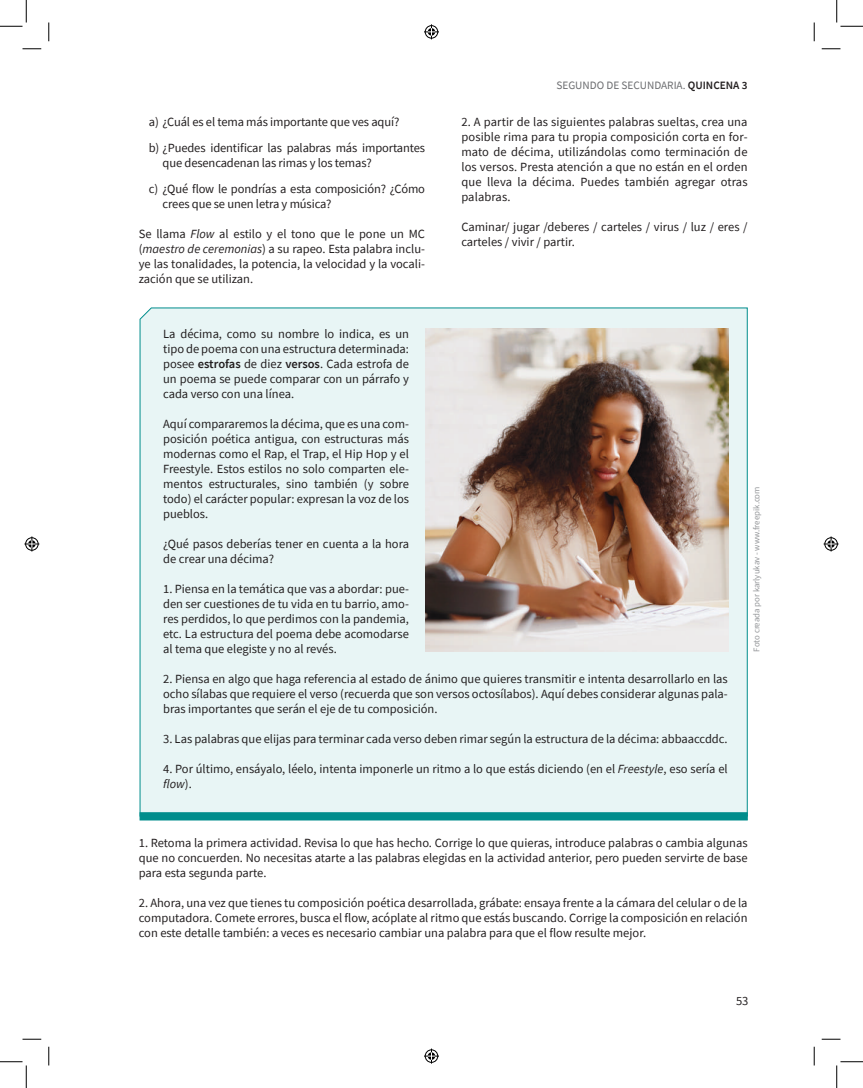
<style>
.page{position:relative;width:863px;height:1088px;background:#fff}
.page>*{position:absolute;margin:0;border:0;box-sizing:border-box;transform-origin:0 0}
.t1{font:12.5px/15px "Source Sans Pro";color:#231f20;text-align:justify}
.t2{font:11.25px "Source Sans Pro";color:#6c6d70}
.t3{font:8.75px "Source Sans Pro";color:#939598}
.s1{font-style:italic}
.s2{font-weight:600;color:#231f20}
.s3{font-weight:600}
</style>
<div class="page">
<div style="left:139px;top:307px;width:608px;height:509px;background:#e8f5f5"></div>
<div style="left:140px;top:812px;width:607px;height:8px;background:#008d8c;border:1px solid #008d8c"></div>
<img style="left:426px;top:328px;width:302px;height:323px">
<svg style="left:22px;top:48px;width:19px;height:2px"></svg>
<svg style="left:821px;top:48px;width:19px;height:2px"></svg>
<svg style="left:22px;top:1038px;width:19px;height:2px"></svg>
<svg style="left:821px;top:1038px;width:19px;height:2px"></svg>
<svg style="left:48px;top:22px;width:2px;height:19px"></svg>
<svg style="left:48px;top:1046px;width:2px;height:19px"></svg>
<svg style="left:813px;top:22px;width:2px;height:19px"></svg>
<svg style="left:813px;top:1046px;width:2px;height:19px"></svg>
<svg style="left:0;top:0;width:27px;height:27px"></svg>
<svg style="left:0;top:1061px;width:27px;height:27px"></svg>
<svg style="left:836px;top:0;width:26px;height:27px"></svg>
<svg style="left:836px;top:1061px;width:26px;height:27px"></svg>
<svg style="left:424px;top:24px;width:15px;height:15px"></svg>
<svg style="left:424px;top:1048px;width:15px;height:15px"></svg>
<svg style="left:24px;top:536px;width:15px;height:15px"></svg>
<svg style="left:823px;top:536px;width:15px;height:15px"></svg>
<p class="t1" style="left:149px;top:108px;width:278px;line-height:26.2px">a) ¿Cuál es el tema más importante que ves aquí?<br>b) ¿Puedes identificar las palabras más importantes</p>
<p class="t1" style="left:149px;top:150px;width:278px;line-height:26.2px;text-indent:14px">que desencadenan las rimas y los temas?<br>c) ¿Qué flow le pondrías a esta composición? ¿Cómo</p>
<p class="t1" style="left:162px;top:196px;width:170px">crees que se unen letra y música?</p>
<p class="t1" style="left:139px;top:226px;width:288px">Se llama <span class="s1">Flow</span> al estilo y el tono que le pone un MC (<span class="s1">maestro de ceremonias</span>) a su rapeo. Esta palabra inclu&shy;ye las tonalidades, la potencia, la velocidad y la vocali&shy;zación que se utilizan.</p>
<p class="t2" style="left:556px;top:78px;width:193px">SEGUNDO DE SECUNDARIA. <span class="s2">QUINCENA 3</span></p>
<p class="t1" style="left:461px;top:114px;width:288px">2. A partir de las siguientes palabras sueltas, crea una posible rima para tu propia composición corta en for&shy;mato de décima, utilizándolas como terminación de los versos. Presta atención a que no están en el orden que lleva la décima. Puedes también agregar otras palabras.</p>
<p class="t1" style="left:461px;top:219px;width:288px">Caminar/ jugar /deberes / carteles / virus / luz / eres / carteles / vivir / partir.</p>
<p class="t1" style="left:163px;top:326px;width:247px">La décima, como su nombre lo indica, es un tipo de poema con una estructura determinada: posee <span class="s3">estrofas</span> de diez <span class="s3">versos</span>. Cada estrofa de un poema se puede comparar con un párrafo y cada verso con una línea.</p>
<p class="t1" style="left:163px;top:416px;width:247px">Aquí compararemos la décima, que es una com&shy;posición poética antigua, con estructuras más modernas como el Rap, el Trap, el Hip Hop y el Freestyle. Estos estilos no solo comparten ele&shy;mentos estructurales, sino también (y sobre todo) el carácter popular: expresan la voz de los pueblos.</p>
<p class="t1" style="left:163px;top:536px;width:247px">¿Qué pasos deberías tener en cuenta a la hora de crear una décima?</p>
<p class="t1" style="left:163px;top:581px;width:247px">1. Piensa en la temática que vas a abordar: pue&shy;den ser cuestiones de tu vida en tu barrio, amo&shy;res perdidos, lo que perdimos con la pandemia, etc. La estructura del poema debe acomodarse al tema que elegiste y no al revés.</p>
<p class="t1" style="left:163px;top:671px;width:566px">2. Piensa en algo que haga referencia al estado de ánimo que quieres transmitir e intenta desarrollarlo en las ocho sílabas que requiere el verso (recuerda que son versos octosílabos). Aquí debes considerar algunas pala&shy;bras importantes que serán el eje de tu composición.</p>
<p class="t1" style="left:163px;top:731px;width:566px">3. Las palabras que elijas para terminar cada verso deben rimar según la estructura de la décima: abbaaccddc.</p>
<p class="t1" style="left:163px;top:761px;width:566px">4. Por último, ensáyalo, léelo, intenta imponerle un ritmo a lo que estás diciendo (en el <span class="s1">Freestyle</span>, eso sería el <span class="s1">flow</span>).</p>
<p class="t3" style="left:751px;top:651px;width:167px;rotate:-90deg">Foto creada por karlyukav - www.freepik.com</p>
<p class="t1" style="left:139px;top:835px;width:610px">1. Retoma la primera actividad. Revisa lo que has hecho. Corrige lo que quieras, introduce palabras o cambia algunas que no concuerden. No necesitas atarte a las palabras elegidas en la actividad anterior, pero pueden servirte de base para esta segunda parte.</p>
<p class="t1" style="left:139px;top:895px;width:610px">2. Ahora, una vez que tienes tu composición poética desarrollada, grábate: ensaya frente a la cámara del celular o de la computadora. Comete errores, busca el flow, acóplate al ritmo que estás buscando. Corrige la composición en relación con este detalle también: a veces es necesario cambiar una palabra para que el flow resulte mejor.</p>
<p class="t1" style="left:736px;top:993px;width:14px">53</p>
</div>
